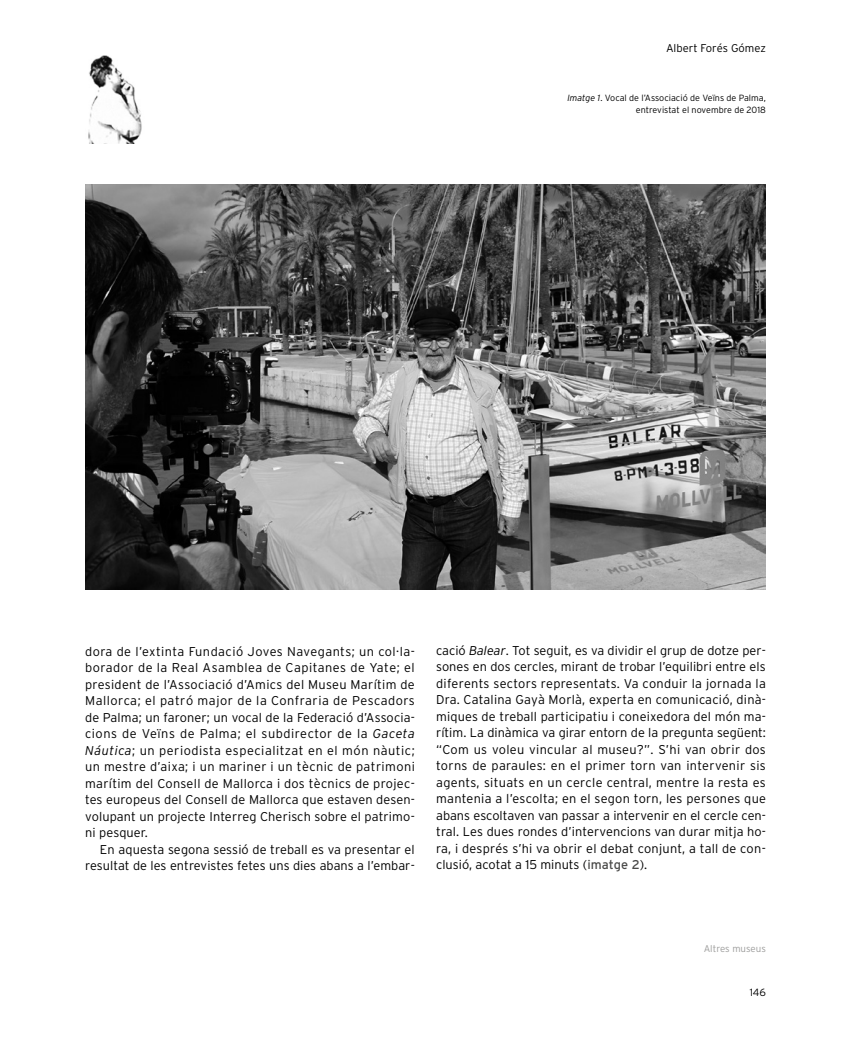
<style>
.page{position:relative;width:851px;height:1063px;background:#fff}
.page>*{position:absolute;margin:0;border:0;box-sizing:border-box;transform-origin:0 0}
._03_Texto_2{font:300 12.75px/16.5px "Interstate";letter-spacing:.005em;color:#000;text-align:justify}
.t1{font:300 11.25px "Interstate";color:#000}
.t2{font:300 10.5px "Interstate";color:#000}
.t3{font:300 9.75px "Interstate";color:#9d9d9c}
._04_Pie{font:300 9px/12px "Interstate";color:#000;text-align:right}
.s1{font-style:italic}
.s2{font-weight:400;color:#4a4a49}
</style>
<div class="page">
<img style="left:88px;top:55px;width:54px;height:88px">
<img style="left:85px;top:185px;width:680px;height:404px">
<p class="t1" style="left:666px;top:41px;width:101px">Albert Forés Gómez</p>
<p class="_04_Pie" style="left:567px;top:91px;width:200px"><span class="s1">Imatge 1</span>. Vocal de l’Associació de Veïns de Palma, entrevistat el novembre de 2018</p>
<p class="_03_Texto_2" style="left:85px;top:643px;width:331px">dora de l’extinta Fundació Joves Navegants; un col·la&shy;borador de la Real Asamblea de Capitanes de Yate; el president de l’Associació d’Amics del Museu Marítim de Mallorca; el patró major de la Confraria de Pescadors de Palma; un faroner; un vocal de la Federació d’Associa&shy;cions de Veïns de Palma; el subdirector de la <span class="s1">Gaceta Náutica</span>; un periodista especialitzat en el món nàutic; un mestre d’aixa; i un mariner i un tècnic de patrimoni marítim del Consell de Mallorca i dos tècnics de projec&shy;tes europeus del Consell de Mallorca que estaven desen&shy;volupant un projecte Interreg Cherisch sobre el patrimo&shy;ni pesquer.</p>
<p class="_03_Texto_2" style="left:85px;top:841px;width:331px;text-align:right">En aquesta segona sessió de treball es va presentar el resultat de les entrevistes fetes uns dies abans a l’embar-</p>
<p class="_03_Texto_2" style="left:436px;top:642px;width:331px">cació <span class="s1">Balear</span>. Tot seguit, es va dividir el grup de dotze per&shy;sones en dos cercles, mirant de trobar l’equilibri entre els diferents sectors representats. Va conduir la jornada la Dra. Catalina Gayà Morlà, experta en comunicació, dinà&shy;miques de treball participatiu i coneixedora del món ma&shy;rítim. La dinàmica va girar entorn de la pregunta següent: “Com us voleu vincular al museu?”. S’hi van obrir dos torns de paraules: en el primer torn van intervenir sis agents, situats en un cercle central, mentre la resta es mantenia a l’escolta; en el segon torn, les persones que abans escoltaven van passar a intervenir en el cercle cen&shy;tral. Les dues rondes d’intervencions van durar mitja ho&shy;ra, i després s’hi va obrir el debat conjunt, a tall de con&shy;clusió, acotat a 15 minuts (<span class="s2">imatge 2</span>).</p>
<p class="t3" style="left:703px;top:943px;width:64px">Altres museus</p>
<p class="t2" style="left:749px;top:986px;width:18px">146</p>
</div>
